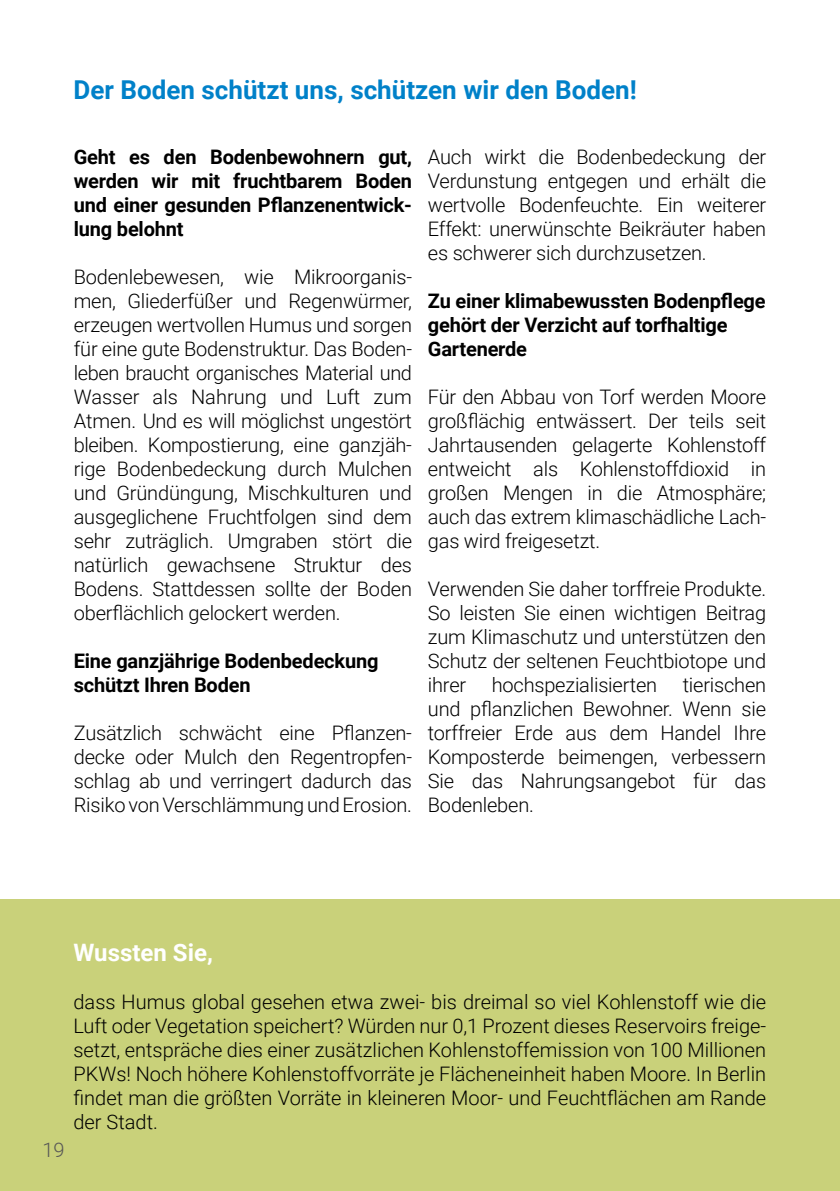
<style>
.page{position:relative;width:840px;height:1191px;background:#fff}
.page>*{position:absolute;margin:0;border:0;box-sizing:border-box;transform-origin:0 0}
.t1{font:700 26px "Roboto";color:#0081c9}
.t2{font:700 24px "Roboto";color:#fff}
.t3{font:300 20px/24px "Roboto";letter-spacing:-.01em;color:#000;text-align:justify}
.t4{font:700 20px/24px "Roboto";letter-spacing:-.01em;color:#000}
.t5{font:300 20px "Roboto";color:#575756}
</style>
<div class="page">
<div style="left:0;top:899px;width:839px;height:292px;background:#c9d17a"></div>
<h1 class="t1" style="left:73px;top:71px;width:564px">Der Boden schützt uns, schützen wir den Boden!</h1>
<p class="t4" style="left:74px;top:144px;width:339px;text-align:justify">Geht es den Bodenbewohnern gut, werden wir mit fruchtbarem Boden und einer gesunden Pflanzenentwick&shy;lung belohnt</p>
<p class="t3" style="left:74px;top:264px;width:339px">Bodenlebewesen, wie Mikroorganis&shy;men, Gliederfüßer und Regenwürmer, erzeugen wertvollen Humus und sorgen für eine gute Bodenstruktur. Das Boden&shy;leben braucht organisches Material und Wasser als Nahrung und Luft zum Atmen. Und es will möglichst ungestört bleiben. Kompostierung, eine ganzjäh&shy;rige Bodenbedeckung durch Mulchen und Gründüngung, Mischkulturen und ausgeglichene Fruchtfolgen sind dem sehr zuträglich. Umgraben stört die natürlich gewachsene Struktur des Bodens. Stattdessen sollte der Boden oberflächlich gelockert werden.</p>
<p class="t4" style="left:74px;top:648px;width:306px">Eine ganzjährige Bodenbedeckung schützt Ihren Boden</p>
<p class="t3" style="left:74px;top:720px;width:339px">Zusätzlich schwächt eine Pflanzen&shy;decke oder Mulch den Regentropfen&shy;schlag ab und verringert dadurch das Risiko von Verschlämmung und Erosion.</p>
<p class="t3" style="left:427px;top:144px;width:339px">Auch wirkt die Bodenbedeckung der Verdunstung entgegen und erhält die wertvolle Bodenfeuchte. Ein weiterer Effekt: unerwünschte Beikräuter haben es schwerer sich durchzusetzen.</p>
<p class="t4" style="left:427px;top:288px;width:339px">Zu einer klimabewussten Bodenpflege gehört der Verzicht auf torfhaltige<br>Gartenerde</p>
<p class="t3" style="left:427px;top:384px;width:339px">Für den Abbau von Torf werden Moore großflächig entwässert. Der teils seit Jahrtausenden gelagerte Kohlenstoff entweicht als Kohlenstoffdioxid in großen Mengen in die Atmosphäre; auch das extrem klimaschädliche Lach&shy;gas wird freigesetzt.</p>
<p class="t3" style="left:427px;top:576px;width:339px">Verwenden Sie daher torffreie Produkte.<br>So leisten Sie einen wichtigen Beitrag zum Klimaschutz und unterstützen den Schutz der seltenen Feuchtbiotope und ihrer</p>
<p class="t3" style="left:427px;top:672px;width:339px;text-indent:255px">tierischen und pflanzlichen Bewohner. Wenn sie torffreier Erde aus dem Handel Ihre Komposterde beimengen, verbessern Sie das Nahrungsangebot für das Bodenleben.</p>
<p class="t3" style="left:491px;top:672px;width:167px">hochspezialisierten</p>
<p class="t2" style="left:73px;top:935px;width:141px">Wussten Sie,</p>
<p class="t5" style="left:43px;top:1136px;width:24px">19</p>
<p class="t3" style="left:73px;top:988px;width:693px">dass Humus global gesehen etwa zwei- bis dreimal so viel Kohlenstoff wie die Luft oder Vegetation speichert? Würden nur 0,1 Prozent dieses Reservoirs freige&shy;setzt, entspräche dies einer zusätzlichen Kohlenstoffemission von 100 Millionen PKWs! Noch höhere Kohlenstoffvorräte je Flächeneinheit haben Moore. In Berlin findet man die größten Vorräte in kleineren Moor- und Feuchtflächen am Rande der Stadt.</p>
</div>
